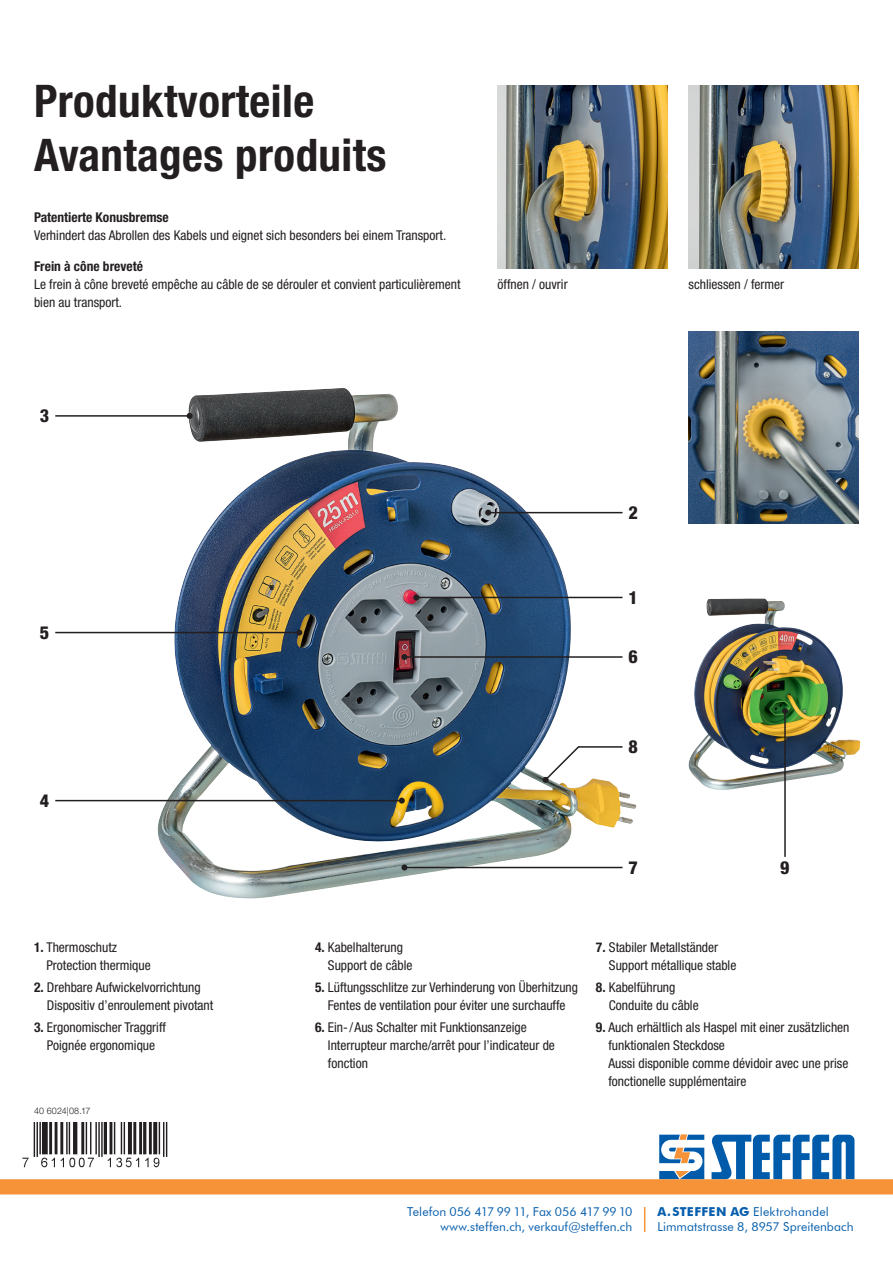
<style>
.page{position:relative;width:893px;height:1263px;background:#fff}
.page>*{position:absolute;margin:0;border:0;box-sizing:border-box;transform-origin:0 0}
.t1{font:700 condensed 45px/54px "Helvetica Neue LT Std";letter-spacing:.01em;color:#231f20}
.t2{font:800 condensed 18px "Helvetica Neue LT Std";color:#231f20}
.t3{font:condensed 13.5px/18px "Helvetica Neue LT Std";color:#231f20}
.t4{font:700 condensed 13.5px "Helvetica Neue LT Std";color:#231f20}
.t5{font:12.3px/14.7px "Futura BT";letter-spacing:.005em;color:#065ead;text-align:right}
.t6{font:300 9px "Helvetica Neue LT Std";letter-spacing:.015em;color:#231f20}
.s1{font-weight:700}
</style>
<div class="page">
<div style="left:0;top:1179px;width:893px;height:15px;background:#f69238"></div>
<svg style="left:711px;top:1134px;width:144px;height:45px"></svg>
<svg style="left:659px;top:1134px;width:45px;height:45px"></svg>
<svg style="left:644px;top:1207px;width:1px;height:25px"></svg>
<img style="left:689px;top:332px;width:170px;height:191px">
<img style="left:497px;top:85px;width:171px;height:184px">
<img style="left:689px;top:85px;width:170px;height:184px">
<img style="left:157px;top:388px;width:480px;height:510px">
<hr style="left:416px;top:597px;width:206px;height:1px;background:#231f20">
<svg style="left:413px;top:594px;width:6px;height:6px"></svg>
<hr style="left:488px;top:512px;width:134px;height:1px;background:#231f20">
<svg style="left:485px;top:510px;width:6px;height:6px"></svg>
<hr style="left:55px;top:415px;width:135px;height:2px;background:#231f20">
<svg style="left:187px;top:413px;width:6px;height:6px"></svg>
<hr style="left:55px;top:800px;width:347px;height:1px;background:#231f20">
<svg style="left:399px;top:798px;width:6px;height:6px"></svg>
<hr style="left:55px;top:632px;width:244px;height:1px;background:#231f20">
<svg style="left:296px;top:629px;width:6px;height:6px"></svg>
<hr style="left:404px;top:656px;width:218px;height:2px;background:#231f20">
<svg style="left:401px;top:654px;width:6px;height:6px"></svg>
<hr style="left:404px;top:867px;width:218px;height:1px;background:#231f20">
<svg style="left:401px;top:864px;width:6px;height:6px"></svg>
<svg style="left:542px;top:744px;width:39px;height:39px"></svg>
<hr style="left:578px;top:746px;width:44px;height:2px;background:#231f20">
<img style="left:22px;top:1123px;width:146px;height:45px">
<img style="left:688px;top:598px;width:172px;height:192px">
<hr style="left:784px;top:711px;width:2px;height:146px;background:#231f20">
<svg style="left:782px;top:708px;width:6px;height:6px"></svg>
<h1 class="t1" style="left:34px;top:74px;width:354px">Produktvorteile<br>Avantages produits</h1>
<p class="t4" style="left:34px;top:209px;width:136px">Patentierte Konusbremse</p>
<p class="t3" style="left:34px;top:226px;width:414px">Verhindert das Abrollen des Kabels und eignet sich besonders bei einem Transport.</p>
<p class="t4" style="left:34px;top:258px;width:110px">Frein à cône breveté</p>
<p class="t3" style="left:34px;top:275px;width:428px">Le frein à cône breveté empêche au câble de se dérouler et convient particulièrement bien au transport.</p>
<p class="t3" style="left:497px;top:275px;width:72px">öffnen / ouvrir</p>
<p class="t3" style="left:689px;top:275px;width:97px">schliessen / fermer</p>
<h2 class="t2" style="left:40px;top:405px;width:11px">3</h2>
<h2 class="t2" style="left:40px;top:621px;width:11px">5</h2>
<h2 class="t2" style="left:40px;top:789px;width:11px">4</h2>
<p class="t3" style="left:46px;top:938px;width:106px;text-indent:-12px"><span class="s1">1.</span> Thermoschutz<br>Protection thermique</p>
<p class="t3" style="left:47px;top:978px;width:168px;text-indent:-13px"><span class="s1">2.</span> Drehbare Aufwickelvorrichtung<br>Dispositiv d’enroulement pivotant</p>
<p class="t3" style="left:34px;top:1018px;width:134px;text-align:center"><span class="s1">3.</span> Ergonomischer Traggriff<br>Poignée ergonomique</p>
<p class="t6" style="left:34px;top:1105px;width:58px">40 6024|08.17</p>
<h2 class="t2" style="left:628px;top:501px;width:11px">2</h2>
<h2 class="t2" style="left:628px;top:586px;width:11px">1</h2>
<h2 class="t2" style="left:628px;top:646px;width:11px">6</h2>
<h2 class="t2" style="left:628px;top:736px;width:11px">8</h2>
<h2 class="t2" style="left:628px;top:856px;width:11px">7</h2>
<h2 class="t2" style="left:780px;top:856px;width:11px">9</h2>
<p class="t3" style="left:328px;top:938px;width:86px;text-indent:-13px"><span class="s1">4.</span> Kabelhalterung<br>Support de câble</p>
<p class="t3" style="left:315px;top:978px;width:264px;text-align:center"><span class="s1">5.</span> Lüftungsschlitze zur Verhinderung von Überhitzung<br>Fentes de ventilation pour éviter une surchauffe</p>
<p class="t3" style="left:328px;top:1018px;width:228px;text-indent:-13px"><span class="s1">6.</span> Ein-/Aus Schalter mit Funktionsanzeige<br>Interrupteur marche/arrêt pour l’indicateur de fonction</p>
<p class="t3" style="left:609px;top:938px;width:129px;text-indent:-13px"><span class="s1">7.</span> Stabiler Metallständer<br>Support métallique stable</p>
<p class="t3" style="left:609px;top:978px;width:91px;text-indent:-13px"><span class="s1">8.</span> Kabelführung<br>Conduite du câble</p>
<p class="t3" style="left:608px;top:1018px;width:243px;text-indent:-12px"><span class="s1">9.</span> Auch erhältlich als Haspel mit einer zusätzlichen funktionalen Steckdose<br>Aussi disponible comme dévidoir avec une prise fonctionelle supplémentaire</p>
<p class="t5" style="left:407px;top:1204px;width:227px">Telefon 056 417 99 11, Fax 056 417 99 10 www.steffen.ch, verkauf@steffen.ch</p>
<p class="t5" style="left:657px;top:1204px;width:197px;text-align:left"><span class="s1">A.STEFFEN AG</span> Elektrohandel<br>Limmatstrasse 8, 8957 Spreitenbach</p>
</div>
